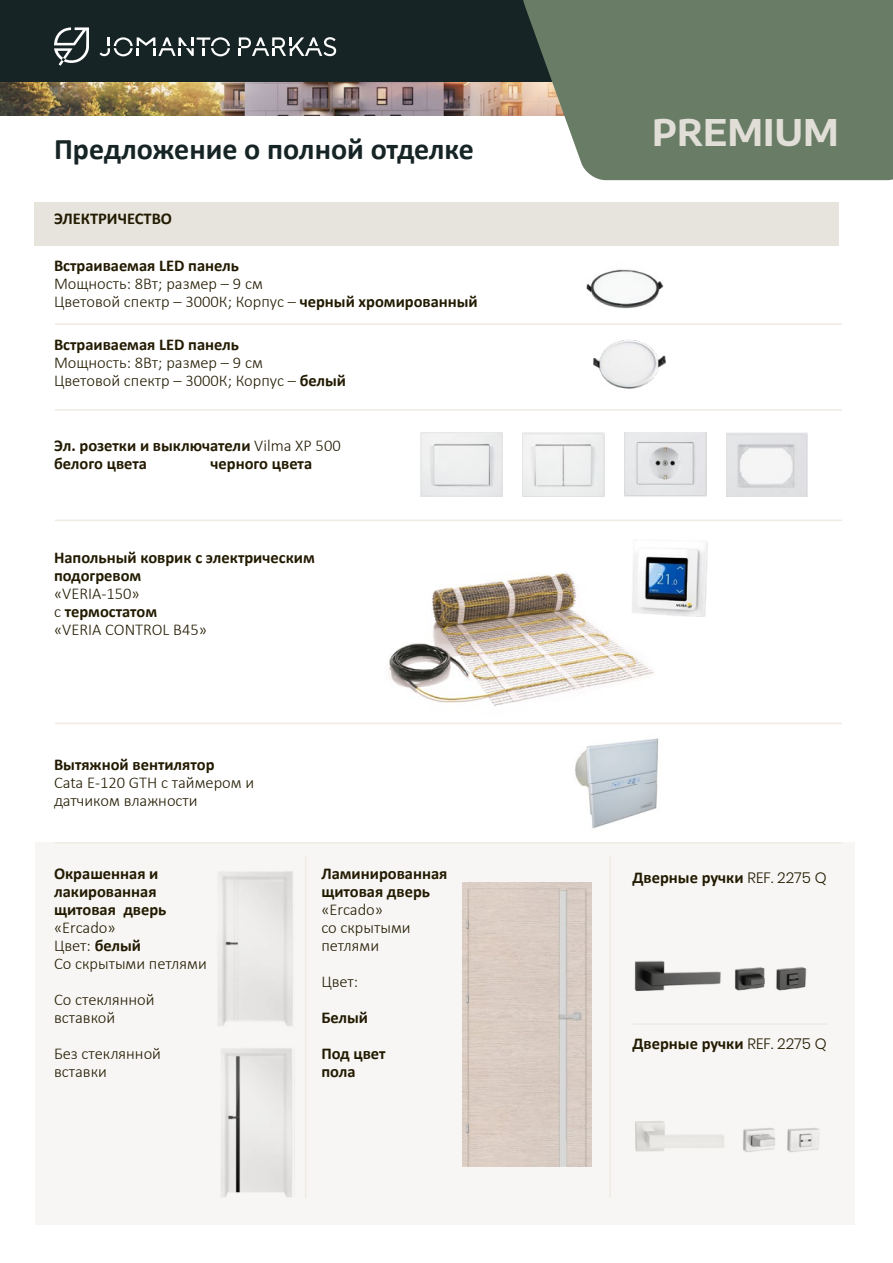
<style>
.page{position:relative;width:893px;height:1263px;background:#fff}
.page>*{position:absolute;margin:0;border:0;box-sizing:border-box;transform-origin:0 0}
.t1{font:700 36px "Encode Sans Semi Expanded";color:#e1ded7}
.t2{font:700 30px "Calibri";color:#162425}
.t3{font:300 16.5px/18px "Calibri";color:#221a01}
.t4{font:700 16.5px/18px "Calibri";color:#221a01}
.s1{font-weight:700}
.s2{font-weight:300}
.s3{font-family:"Poppins";font-weight:300;font-size:15px}
</style>
<div class="page">
<div style="left:35px;top:842px;width:820px;height:383px;background:#f7f6f4"></div>
<div style="left:35px;top:202px;width:804px;height:44px;background:#e7e4dd"></div>
<img style="left:389px;top:573px;width:265px;height:134px">
<img style="left:586px;top:269px;width:78px;height:40px">
<img style="left:593px;top:339px;width:73px;height:50px">
<img style="left:735px;top:967px;width:72px;height:24px">
<img style="left:743px;top:1128px;width:76px;height:24px">
<img style="left:634px;top:961px;width:87px;height:30px">
<img style="left:635px;top:1121px;width:89px;height:31px">
<img style="left:631px;top:541px;width:76px;height:76px">
<img style="left:421px;top:433px;width:82px;height:64px">
<img style="left:523px;top:433px;width:81px;height:64px">
<img style="left:624px;top:433px;width:82px;height:64px">
<img style="left:726px;top:433px;width:82px;height:64px">
<hr style="left:55px;top:323px;width:787px;height:2px;background:#efeae4">
<hr style="left:55px;top:409px;width:787px;height:2px;background:#efeae4">
<hr style="left:55px;top:520px;width:787px;height:1px;background:#efeae4">
<hr style="left:55px;top:723px;width:787px;height:1px;background:#efeae4">
<hr style="left:55px;top:842px;width:787px;height:1px;background:#efeae4">
<hr style="left:305px;top:855px;width:1px;height:342px;background:#efeae4">
<hr style="left:609px;top:855px;width:2px;height:342px;background:#efeae4">
<hr style="left:632px;top:1023px;width:195px;height:2px;background:#efeae4">
<img style="left:575px;top:738px;width:84px;height:47px">
<img style="left:586px;top:785px;width:72px;height:44px">
<img style="left:221px;top:1048px;width:71px;height:149px">
<img style="left:218px;top:871px;width:75px;height:155px">
<img style="left:462px;top:883px;width:129px;height:284px">
<img style="left:0;top:81px;width:520px;height:34px">
<div style="left:0;top:0;width:893px;height:81px;background:#162425"></div>
<svg style="left:520px;top:0;width:373px;height:180px;background:#71826e"></svg>
<svg style="left:54px;top:27px;width:35px;height:39px"></svg>
<svg style="left:239px;top:37px;width:97px;height:19px"></svg>
<svg style="left:100px;top:37px;width:130px;height:19px"></svg>
<h2 class="t2" style="left:54px;top:128px;width:422px">Предложение о полной отделке</h2>
<p class="t4" style="left:54px;top:209px;width:120px">ЭЛЕКТРИЧЕСТВО</p>
<p class="t4" style="left:54px;top:256px;width:187px">Встраиваемая LED панель</p>
<p class="t3" style="left:54px;top:274px;width:425px">Мощность: 8Вт; размер – 9 см<br>Цветовой спектр – 3000К; Корпус – <span class="s1">черный хромированный</span></p>
<p class="t4" style="left:54px;top:336px;width:187px">Встраиваемая LED панель</p>
<p class="t3" style="left:54px;top:354px;width:294px">Мощность: 8Вт; размер – 9 см<br>Цветовой спектр – 3000К; Корпус – <span class="s1">белый</span></p>
<p class="t4" style="left:54px;top:436px;width:288px">Эл. розетки и выключатели <span class="s2">Vilma XP 500 </span>белого цвета</p>
<p class="t4" style="left:211px;top:454px;width:103px">черного цвета</p>
<p class="t4" style="left:54px;top:548px;width:262px">Напольный коврик с электрическим подогревом</p>
<p class="t3" style="left:54px;top:584px;width:155px">«VERIA-150»<br>с <span class="s1">термостатом </span>«VERIA CONTROL B45»</p>
<p class="t4" style="left:54px;top:755px;width:162px">Вытяжной вентилятор</p>
<p class="t3" style="left:54px;top:773px;width:202px">Cata E-120 GTH с таймером и датчиком влажности</p>
<p class="t4" style="left:54px;top:865px;width:114px">Окрашенная и лакированная щитовая дверь</p>
<p class="t3" style="left:54px;top:919px;width:154px">«Ercado»<br>Цвет: <span class="s1">белый<br></span>Со скрытыми петлями</p>
<p class="t3" style="left:54px;top:991px;width:102px">Со стеклянной вставкой</p>
<p class="t3" style="left:54px;top:1045px;width:109px">Без стеклянной вставки</p>
<p class="t4" style="left:321px;top:865px;width:128px">Ламинированная щитовая дверь</p>
<p class="t3" style="left:321px;top:901px;width:91px">«Ercado»<br>со скрытыми петлями</p>
<p class="t3" style="left:321px;top:973px;width:38px">Цвет:</p>
<p class="t4" style="left:321px;top:1000px;width:66px;line-height:36px">Белый<br>Под цвет</p>
<p class="t4" style="left:321px;top:1063px;width:36px">пола</p>
<h1 class="t1" style="left:652px;top:103px;width:188px">PREMIUM</h1>
<p class="t4" style="left:632px;top:868px;width:196px">Дверные ручки <span class="s3">REF. 2275 Q</span></p>
<p class="t4" style="left:632px;top:1034px;width:196px">Дверные ручки <span class="s3">REF. 2275 Q</span></p>
</div>
